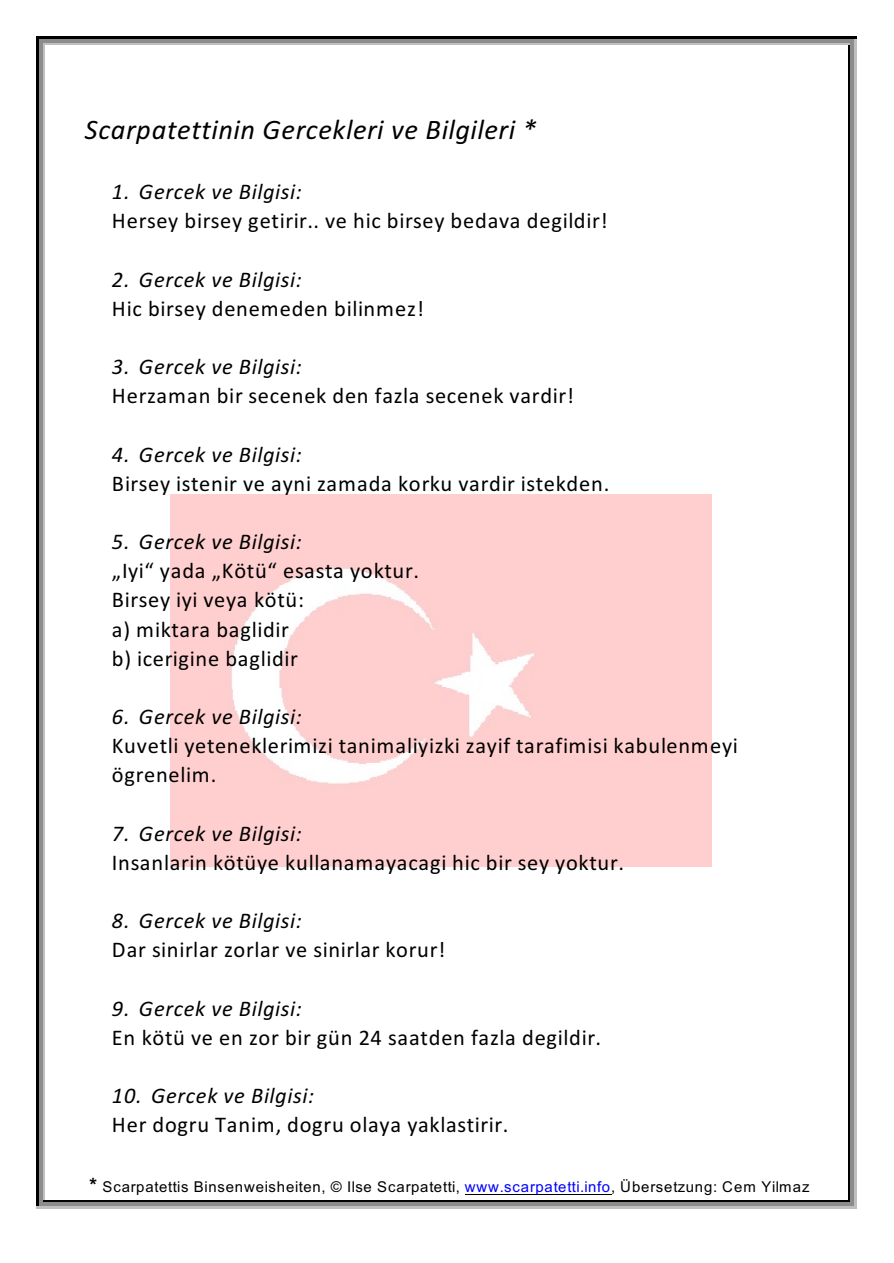
<style>
.page{position:relative;width:894px;height:1263px;background:#fff}
.page>*{position:absolute;margin:0;border:0;box-sizing:border-box;transform-origin:0 0}
.t1{font:italic 28.5px "Calibri";letter-spacing:.02em;color:#000}
.t2{font:22.35px/29.1px "Calibri";letter-spacing:.03em;color:#000}
.t3{font:italic 22.35px "Calibri";letter-spacing:.03em;color:#000}
.t4{font:15px "Arial";letter-spacing:.055em;color:#000}
.s1{font-weight:700;font-size:19.5px}
.s2{color:#00f}
</style>
<div class="page">
<hr style="left:43px;top:43px;width:2px;height:1159px;background:#bfbfbf">
<hr style="left:848px;top:43px;width:2px;height:1159px;background:#000">
<hr style="left:43px;top:43px;width:807px;height:2px;background:#bfbfbf">
<hr style="left:43px;top:1200px;width:807px;height:2px;background:#000">
<div style="left:38px;top:38px;width:5px;height:1168px;background:#8c8c8c"></div>
<div style="left:850px;top:38px;width:5px;height:1168px;background:#8c8c8c"></div>
<div style="left:38px;top:38px;width:816px;height:5px;background:#8c8c8c"></div>
<hr style="left:38px;top:1202px;width:816px;height:4px;background:#8c8c8c">
<hr style="left:36px;top:36px;width:2px;height:1172px;background:#000">
<hr style="left:855px;top:36px;width:2px;height:1172px;background:#bfbfbf">
<hr style="left:36px;top:36px;width:821px;height:2px;background:#000">
<hr style="left:36px;top:1206px;width:821px;height:3px;background:#bfbfbf">
<img style="left:170px;top:494px;width:541px;height:373px">
<hr style="left:465px;top:1194px;width:146px;height:1px;background:#000">
<p class="t1" style="left:85px;top:118px;width:453px">Scarpatettinin Gercekleri ve Bilgileri *</p>
<p class="t3" style="left:112px;top:182px;width:191px">1. Gercek ve Bilgisi:</p>
<p class="t2" style="left:112px;top:208px;width:497px">Hersey birsey getirir.. ve hic birsey bedava degildir!</p>
<p class="t3" style="left:112px;top:270px;width:191px">2. Gercek ve Bilgisi:</p>
<p class="t2" style="left:112px;top:296px;width:314px">Hic birsey denemeden bilinmez!</p>
<p class="t3" style="left:112px;top:357px;width:191px">3. Gercek ve Bilgisi:</p>
<p class="t2" style="left:112px;top:383px;width:464px">Herzaman bir secenek den fazla secenek vardir!</p>
<p class="t3" style="left:112px;top:445px;width:191px">4. Gercek ve Bilgisi:</p>
<p class="t2" style="left:112px;top:471px;width:499px">Birsey istenir ve ayni zamada korku vardir istekden.</p>
<p class="t3" style="left:112px;top:532px;width:191px">5. Gercek ve Bilgisi:</p>
<p class="t2" style="left:112px;top:558px;width:309px">„Iyi“ yada „Kötü“ esasta yoktur.<br>Birsey iyi veya kötü:<br>a) miktara baglidir<br>b) icerigine baglidir</p>
<p class="t3" style="left:112px;top:707px;width:191px">6. Gercek ve Bilgisi:</p>
<p class="t2" style="left:112px;top:733px;width:628px">Kuvetli yeteneklerimizi tanimaliyizki zayif tarafimisi kabulenmeyi ögrenelim.</p>
<p class="t3" style="left:112px;top:824px;width:191px">7. Gercek ve Bilgisi:</p>
<p class="t2" style="left:112px;top:850px;width:514px">Insanlarin kötüye kullanamayacagi hic bir sey yoktur.</p>
<p class="t3" style="left:112px;top:911px;width:191px">8. Gercek ve Bilgisi:</p>
<p class="t2" style="left:112px;top:937px;width:335px">Dar sinirlar zorlar ve sinirlar korur!</p>
<p class="t3" style="left:112px;top:999px;width:191px">9. Gercek ve Bilgisi:</p>
<p class="t2" style="left:112px;top:1025px;width:491px">En kötü ve en zor bir gün 24 saatden fazla degildir.</p>
<p class="t3" style="left:112px;top:1086px;width:204px">10. Gercek ve Bilgisi:</p>
<p class="t2" style="left:112px;top:1112px;width:398px">Her dogru Tanim, dogru olaya yaklastirir.</p>
<p class="t4" style="left:89px;top:1181px;width:722px"><span class="s1">*</span> Scarpatettis Binsenweisheiten, © Ilse Scarpatetti, <span class="s2">www.scarpatetti.info</span>, Übersetzung: Cem Yilmaz</p>
</div>
